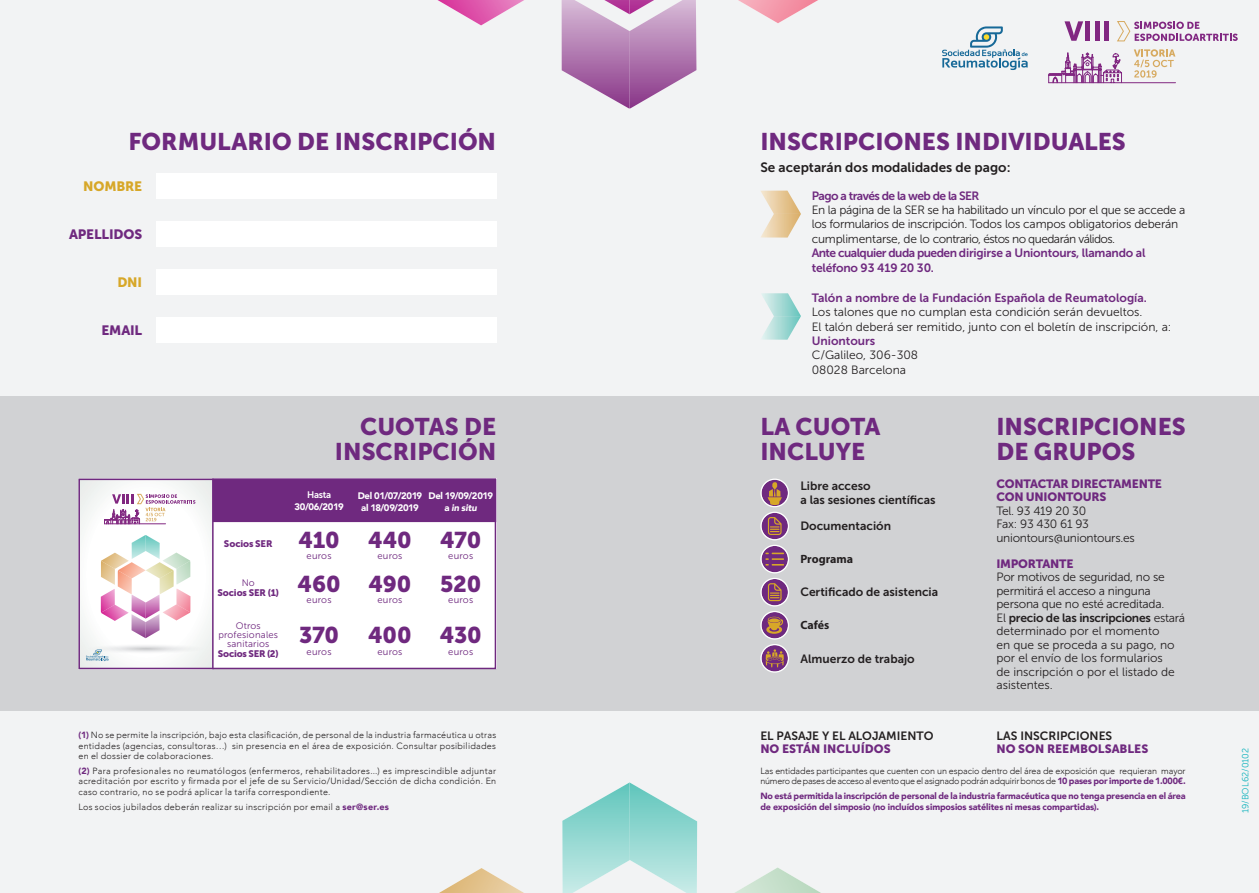
<style>
.page{position:relative;width:1259px;height:893px;background:#f2f3f4}
.page>*{position:absolute;margin:0;border:0;box-sizing:border-box;transform-origin:0 0}
.t1{font:24px/25.5px "Museo Sans 900";color:#6f297f}
.t2{font:22.65px "Museo Sans 900";letter-spacing:-.01em;color:#6f297f}
.t3{font:13.5px "Museo Sans 700";color:#231f20}
.t4{font:13.5px "Museo Sans 900";letter-spacing:-.01em;color:#6f297f}
.t5{font:13.5px "Museo Sans 900";letter-spacing:-.01em;color:#d7a728}
.t6{font:12px/13.5px "Museo Sans 300";letter-spacing:-.015em;color:#231f20}
.t7{font:12px/14.4px "Museo Sans 700";letter-spacing:-.015em;color:#6f297f}
.t8{font:12px/13.5px "Museo Sans 700";color:#231f20}
.t9{font:12px/13.5px "Museo Sans 900";letter-spacing:-.02em;color:#6f297f}
.t10{font:12px "Museo Sans 900";color:#6f297f}
.t11{font:12px "Museo Sans 700";letter-spacing:-.02em;color:#231f20}
.t12{font:12px "Museo Sans 700";letter-spacing:-.045em;color:#6f297f}
.t13{font:700 12px "Myriad Pro";color:#231f20}
.t14{font:9.45px/9.4px "Museo Sans 300";letter-spacing:.02em;color:#6f297f;text-align:center}
.t15{font:900 9.45px/11.4px "Avenir";letter-spacing:-.025em;color:#fff;text-align:center}
.t16{font:9.45px "Museo Sans 900";letter-spacing:-.015em;color:#6f297f}
.t17{font:9.45px "Museo Sans 700";letter-spacing:-.03em;color:#fff}
.t18{font:300 9px/10.5px "Avenir";letter-spacing:.02em;color:#231f20;text-align:justify}
.t19{font:300 9px/10.5px "Avenir";letter-spacing:-.015em;color:#231f20}
.t20{font:900 9px/10.5px "Avenir";letter-spacing:-.015em;color:#6f297f}
.t21{font:9px "Museo Sans 300";color:#0eb2bc}
.s1{font-style:italic}
.s2{font-weight:900;color:#6f297f}
.s3{font-family:"Museo Sans 300"}
</style>
<div class="page">
<div style="left:0;top:396px;width:1259px;height:314px;background:#d1d2d4"></div>
<div style="left:156px;top:173px;width:340px;height:25px;background:#fff"></div>
<div style="left:156px;top:221px;width:340px;height:25px;background:#fff"></div>
<div style="left:156px;top:269px;width:340px;height:25px;background:#fff"></div>
<div style="left:156px;top:317px;width:340px;height:26px;background:#fff"></div>
<svg style="left:561px;top:0;width:68px;height:108px"></svg>
<svg style="left:629px;top:0;width:67px;height:108px"></svg>
<svg style="left:437px;top:0;width:87px;height:25px"></svg>
<svg style="left:738px;top:0;width:80px;height:23px"></svg>
<svg style="left:735px;top:867px;width:86px;height:26px"></svg>
<svg style="left:439px;top:868px;width:85px;height:25px"></svg>
<svg style="left:629px;top:782px;width:68px;height:111px"></svg>
<svg style="left:562px;top:783px;width:67px;height:110px"></svg>
<img style="left:761px;top:191px;width:40px;height:47px">
<img style="left:761px;top:293px;width:40px;height:47px">
<svg style="left:760px;top:479px;width:29px;height:194px"></svg>
<div style="left:78px;top:479px;width:135px;height:190px;background:linear-gradient(to bottom,#fafbfa,#f9f9f8)"></div>
<svg style="left:131px;top:621px;width:15px;height:17px"></svg>
<svg style="left:146px;top:621px;width:13px;height:17px"></svg>
<svg style="left:101px;top:552px;width:89px;height:69px;background:#eed2d4"></svg>
<svg style="left:146px;top:535px;width:14px;height:24px"></svg>
<svg style="left:132px;top:535px;width:14px;height:24px"></svg>
<svg style="left:86px;top:643px;width:117px;height:18px;background:#edf0f1"></svg>
<svg style="left:104px;top:494px;width:91px;height:30px;background:#e1ccdc"></svg>
<hr style="left:104px;top:524px;width:61px;height:1px;background:#812780">
<div style="left:213px;top:479px;width:283px;height:190px;background:#fff"></div>
<div style="left:214px;top:482px;width:279px;height:40px;background:#6f297f"></div>
<div style="left:78px;top:479px;width:418px;height:190px;border:2px solid #6f297f"></div>
<hr style="left:212px;top:479px;width:2px;height:190px;background:#6f297f">
<svg style="left:942px;top:26px;width:85px;height:44px"></svg>
<svg style="left:1133px;top:49px;width:42px;height:29px"></svg>
<svg style="left:1064px;top:21px;width:19px;height:20px"></svg>
<div style="left:1085px;top:21px;width:5px;height:20px;background:#812781"></div>
<div style="left:1094px;top:21px;width:5px;height:20px;background:#812781"></div>
<hr style="left:1104px;top:21px;width:4px;height:20px;background:#812781">
<svg style="left:1117px;top:21px;width:120px;height:20px"></svg>
<svg style="left:1048px;top:52px;width:74px;height:30px"></svg>
<hr style="left:1048px;top:82px;width:127px;height:1px;background:#812781">
<h1 class="t1" style="left:128px;top:129px;width:369px">FORMULARIO DE INSCRIPCIÓN</h1>
<p class="t5" style="left:83px;top:178px;width:61px">NOMBRE</p>
<p class="t4" style="left:69px;top:226px;width:75px">APELLIDOS</p>
<p class="t5" style="left:117px;top:274px;width:26px">DNI</p>
<p class="t4" style="left:101px;top:323px;width:42px">EMAIL</p>
<h1 class="t1" style="left:335px;top:413px;width:163px;text-align:right">CUOTAS DE<br>INSCRIPCIÓN</h1>
<p class="t17" style="left:307px;top:490px;width:26px">Hasta</p>
<p class="t15" style="left:294px;top:500px;width:51px">30/06/2019</p>
<p class="t15" style="left:358px;top:490px;width:66px">Del 01/07/2019 al 18/09/2019</p>
<p class="t15" style="left:428px;top:490px;width:66px">Del 19/09/2019 a <span class="s1">in situ</span></p>
<p class="t16" style="left:224px;top:539px;width:50px">Socios SER</p>
<h2 class="t2" style="left:299px;top:527px;width:42px">410</h2>
<p class="t14" style="left:307px;top:552px;width:26px">euros</p>
<h2 class="t2" style="left:368px;top:527px;width:45px">440</h2>
<p class="t14" style="left:377px;top:552px;width:26px">euros</p>
<h2 class="t2" style="left:440px;top:527px;width:42px">470</h2>
<p class="t14" style="left:448px;top:552px;width:26px">euros</p>
<p class="t14" style="left:242px;top:578px;width:14px">No</p>
<p class="t16" style="left:217px;top:587px;width:63px">Socios SER (1)</p>
<h2 class="t2" style="left:298px;top:571px;width:44px">460</h2>
<p class="t14" style="left:307px;top:595px;width:26px">euros</p>
<h2 class="t2" style="left:368px;top:571px;width:44px">490</h2>
<p class="t14" style="left:377px;top:595px;width:26px">euros</p>
<h2 class="t2" style="left:440px;top:571px;width:43px">520</h2>
<p class="t14" style="left:448px;top:595px;width:26px">euros</p>
<p class="t14" style="left:218px;top:621px;width:61px">Otros profesionales sanitarios</p>
<p class="t16" style="left:218px;top:648px;width:62px">Socios SER (2)</p>
<h2 class="t2" style="left:299px;top:623px;width:41px">370</h2>
<p class="t14" style="left:307px;top:647px;width:26px">euros</p>
<h2 class="t2" style="left:368px;top:623px;width:45px">400</h2>
<p class="t14" style="left:377px;top:647px;width:26px">euros</p>
<h2 class="t2" style="left:440px;top:623px;width:43px">430</h2>
<p class="t14" style="left:448px;top:647px;width:26px">euros</p>
<p class="t18" style="left:78px;top:730px;width:419px"><span class="s2">(1)</span> No se permite la inscripción, bajo esta clasificación, de personal de la industria farmacéutica u otras entidades (agencias, consultoras…) sin presencia en el área de exposición. Consultar posibilidades en el dossier de colaboraciones.</p>
<p class="t18" style="left:78px;top:766px;width:419px"><span class="s2">(2)</span> Para profesionales no reumatólogos (enfermeros, rehabilitadores...) es imprescindible adjuntar acreditación por escrito y firmada por el jefe de su Servicio/Unidad/Sección de dicha condición. En caso contrario, no se podrá aplicar la tarifa correspondiente.</p>
<p class="t18" style="left:78px;top:801px;width:312px">Los socios jubilados deberán realizar su inscripción por email a <span class="s2">ser@ser.es</span></p>
<h1 class="t1" style="left:760px;top:129px;width:367px">INSCRIPCIONES INDIVIDUALES</h1>
<p class="t3" style="left:760px;top:160px;width:252px">Se aceptarán dos modalidades de pago:</p>
<p class="t12" style="left:811px;top:189px;width:169px">Pago a través de la web de la SER</p>
<p class="t6" style="left:811px;top:203px;width:375px;line-height:14.4px">En la página de la SER se ha habilitado un vínculo por el que se accede a los formularios de inscripción. Todos los campos obligatorios deberán cumplimentarse, de lo contrario, éstos no quedarán válidos.</p>
<p class="t7" style="left:811px;top:246px;width:335px">Ante cualquier duda pueden dirigirse a Uniontours, llamando al teléfono 93 419 20 30.</p>
<p class="t7" style="left:811px;top:290px;width:337px">Talón a nombre de la Fundación Española de Reumatología.</p>
<p class="t6" style="left:811px;top:305px;width:361px;line-height:14.4px">Los talones que no cumplan esta condición serán devueltos.<br>El talón deberá ser remitido, junto con el boletín de inscripción, a:</p>
<p class="t7" style="left:811px;top:334px;width:65px">Uniontours</p>
<p class="t6" style="left:811px;top:348px;width:108px;line-height:14.4px">C/Galileo, 306-308<br>08028 Barcelona</p>
<h1 class="t1" style="left:760px;top:414px;width:121px">LA CUOTA<br>INCLUYE</h1>
<p class="t8" style="left:800px;top:480px;width:137px">Libre acceso<br>a las sesiones científicas</p>
<p class="t8" style="left:800px;top:519px;width:92px">Documentación</p>
<p class="t13" style="left:800px;top:551px;width:54px">Programa</p>
<p class="t8" style="left:800px;top:585px;width:139px">Certificado de asistencia</p>
<p class="t13" style="left:800px;top:617px;width:30px">Cafés</p>
<p class="t8" style="left:800px;top:652px;width:116px">Almuerzo de trabajo</p>
<h1 class="t1" style="left:996px;top:414px;width:191px">INSCRIPCIONES<br>DE GRUPOS</h1>
<p class="t9" style="left:996px;top:477px;width:167px">CONTACTAR DIRECTAMENTE<br>CON UNIONTOURS</p>
<p class="t6" style="left:996px;top:504px;width:140px">Tel. 93 419 20 30<br>Fax: 93 430 61 93 uniontours@uniontours.es</p>
<p class="t9" style="left:996px;top:557px;width:79px">IMPORTANTE</p>
<p class="t6" style="left:996px;top:571px;width:170px">Por motivos de seguridad, no se permitirá el acceso a ninguna persona que no esté acreditada.</p>
<p class="t11" style="left:996px;top:611px;width:190px"><span class="s3">El</span> precio de las inscripciones <span class="s3">estará</span></p>
<p class="t6" style="left:996px;top:625px;width:180px">determinado por el momento en que se proceda a su pago, no por el envío de los formularios de inscripción o por el listado de asistentes.</p>
<p class="t8" style="left:996px;top:729px;width:117px">LAS INSCRIPCIONES</p>
<p class="t10" style="left:996px;top:742px;width:153px">NO SON REEMBOLSABLES</p>
<p class="t19" style="left:760px;top:766px;width:427px">Las entidades participantes que cuenten con un espacio dentro del área de exposición que requieran mayor número de pases de acceso al evento que el asignado podrán adquirir bonos de <span class="s2">10 pases por importe de 1.000€.</span></p>
<p class="t20" style="left:760px;top:791px;width:427px">No está permitida la inscripción de personal de la industria farmacéutica que no tenga presencia en el área de exposición del simposio (no incluídos simposios satélites ni mesas compartidas).</p>
<p class="t8" style="left:760px;top:729px;width:175px">EL PASAJE Y EL ALOJAMIENTO</p>
<p class="t10" style="left:760px;top:742px;width:132px">NO ESTÁN INCLUÍDOS</p>
<p class="t21" style="left:1240px;top:813px;width:67px;rotate:-90deg">19/BOL62/0102</p>
</div>
